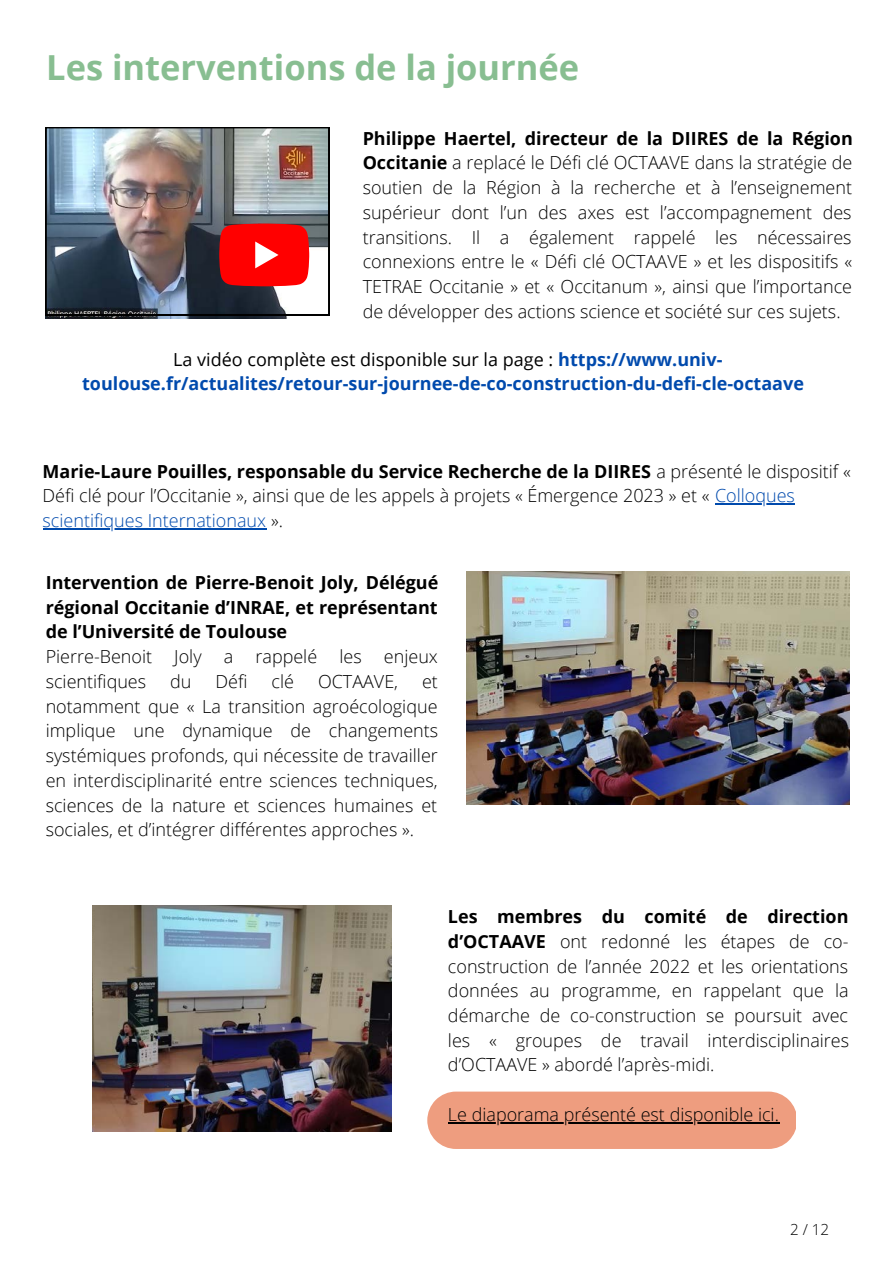
<style>
.page{position:relative;width:893px;height:1264px;background:#fff}
.page>*{position:absolute;margin:0;border:0;box-sizing:border-box;transform-origin:0 0}
.t1{font:700 34.5px "Open Sans";color:#88be91}
.t2{font:300 18px/24.8px "Open Sans";color:#000;text-align:justify}
.t3{font:700 18px/24.8px "Open Sans";color:#004aad;text-align:center}
.t4{font:700 18px/24.8px "Open Sans";color:#000;text-align:justify}
.t5{font:300 15.15px "Open Sans";color:#000}
.s1{font-weight:700}
.s2{font-weight:400;color:#000}
.s3{color:#004aad}
</style>
<div class="page">
<img style="left:466px;top:571px;width:383px;height:233px">
<img style="left:46px;top:127px;width:283px;height:188px">
<div style="left:427px;top:1091px;width:368px;height:57px;background:#ee9d7f"></div>
<hr style="left:448px;top:1122px;width:331px;height:1px;background:#000">
<hr style="left:715px;top:503px;width:80px;height:1px;background:#004aad">
<hr style="left:43px;top:528px;width:223px;height:1px;background:#004aad">
<img style="left:92px;top:905px;width:299px;height:226px">
<h1 class="t1" style="left:46px;top:43px;width:534px">Les interventions de la journée</h1>
<p class="t2" style="left:362px;top:125px;width:491px"><span class="s1">Philippe Haertel, directeur de la DIIRES de la Région Occitanie</span> a replacé le Défi clé OCTAAVE dans la stratégie de soutien de la Région à la recherche et à l’enseignement supérieur dont l’un des axes est l’accompagnement des transitions. Il a également rappelé les nécessaires connexions entre le « Défi clé OCTAAVE » et les dispositifs « TETRAE Occitanie » et « Occitanum », ainsi que l’importance de développer des actions science et société sur ces sujets.</p>
<p class="t3" style="left:82px;top:346px;width:723px"><span class="s2">La vidéo complète est disponible sur la page :</span> https://www.univ&shy;toulouse.fr/actualites/retour-sur-journee-de-co-construction-du-defi-cle-octaave</p>
<p class="t2" style="left:43px;top:458px;width:809px;text-align:left"><span class="s1">Marie-Laure Pouilles, responsable du Service Recherche de la DIIRES</span> a présenté le dispositif «<br>Défi clé pour l’Occitanie », ainsi que de les appels à projets « Émergence 2023 » et « <span class="s3">Colloques scientifiques Internationaux</span> ».</p>
<p class="t4" style="left:46px;top:569px;width:394px">Intervention de Pierre-Benoit Joly, Délégué régional Occitanie d’INRAE, et représentant de l’Université de Toulouse</p>
<p class="t2" style="left:46px;top:643px;width:393px">Pierre-Benoit Joly a rappelé les enjeux scientifiques</p>
<p class="t2" style="left:170px;top:668px;width:23px">du</p>
<p class="t2" style="left:215px;top:668px;width:33px">Défi</p>
<p class="t2" style="left:271px;top:668px;width:24px">clé</p>
<p class="t2" style="left:318px;top:668px;width:82px">OCTAAVE,</p>
<p class="t2" style="left:46px;top:668px;width:394px;text-indent:376px">et notamment que « La transition agroécologique implique une dynamique de changements systémiques profonds, qui nécessite de travailler en interdisciplinarité entre sciences techniques, sciences de la nature et sciences humaines et sociales, et d’intégrer différentes approches ».</p>
<p class="t2" style="left:448px;top:903px;width:402px"><span class="s1">Les membres du comité de direction d’OCTAAVE</span> ont redonné les étapes de co&shy;construction de l’année 2022 et les orientations données au programme, en rappelant que la démarche de co-construction se poursuit avec les « groupes de travail interdisciplinaires d’OCTAAVE » abordé l’après-midi.</p>
<p class="t2" style="left:448px;top:1101px;width:332px">Le diaporama présenté est disponible ici.</p>
<p class="t5" style="left:790px;top:1218px;width:40px">2 / 12</p>
</div>
